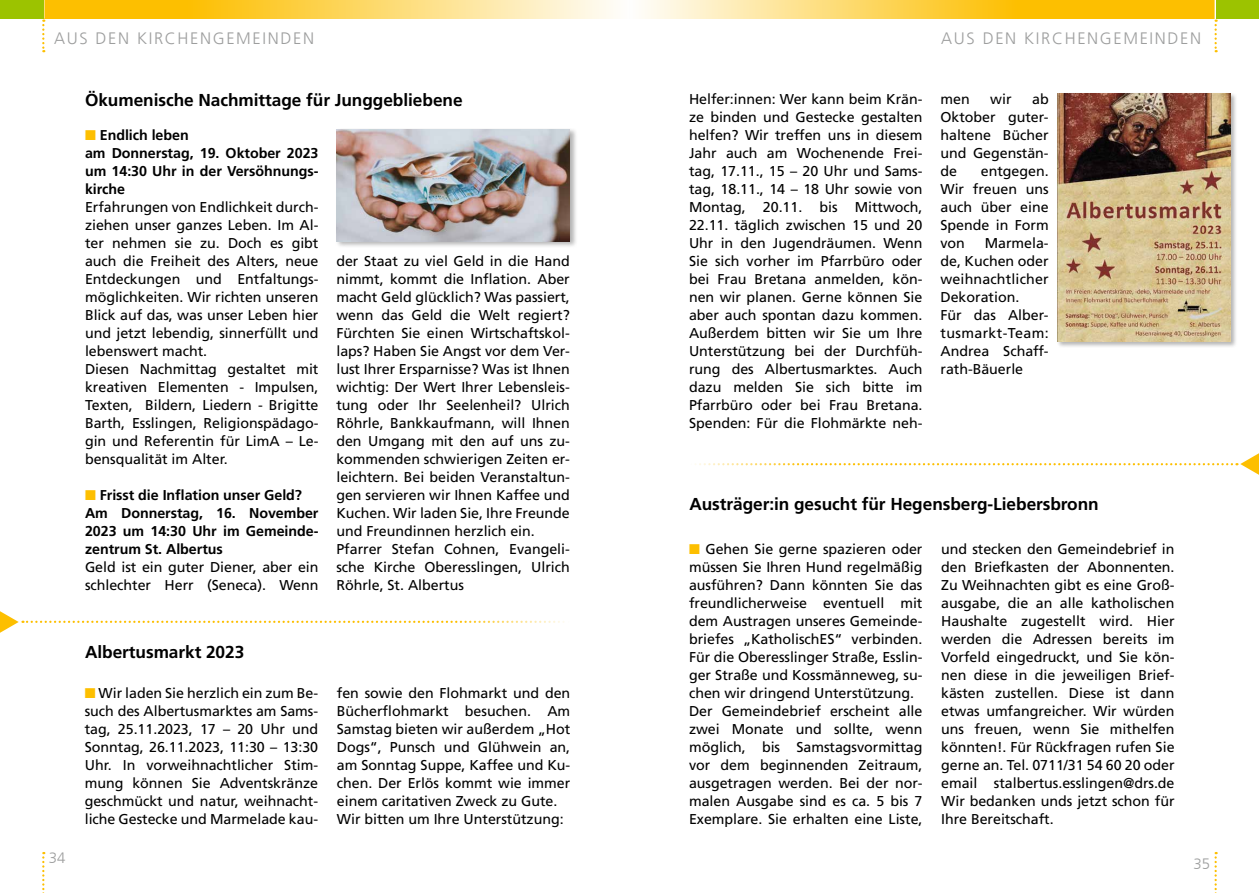
<style>
.page{position:relative;width:1259px;height:893px;background:#fff}
.page>*{position:absolute;margin:0;border:0;box-sizing:border-box;transform-origin:0 0}
.t1{font:700 17.25px "Frutiger LT Com";letter-spacing:-.005em;color:#000}
.t2{font:300 16.5px "Frutiger LT";letter-spacing:.1em;color:#9d9e9e}
.t3{font:300 15px "Frutiger LT";color:#9d9e9e}
.t4{font:14.25px/18px "Frutiger LT Com";letter-spacing:-.005em;color:#000}
.t5{font:700 14.25px/18px "Frutiger LT Com";letter-spacing:-.005em;color:#000}
.s1{color:#fdbf00}
</style>
<div class="page">
<svg style="left:44px;top:0;width:570px;height:18px;background:#fdd55b"></svg>
<svg style="left:644px;top:0;width:570px;height:18px;background:#fdd250"></svg>
<svg style="left:42px;top:0;width:2px;height:52px"></svg>
<svg style="left:1214px;top:0;width:2px;height:52px"></svg>
<svg style="left:42px;top:852px;width:2px;height:41px"></svg>
<svg style="left:1214px;top:852px;width:2px;height:41px"></svg>
<div style="left:0;top:0;width:43px;height:18px;background:#9cc300"></div>
<div style="left:1216px;top:0;width:43px;height:18px;background:#9cc300"></div>
<div style="left:335px;top:128px;width:242px;height:121px;background:#000;opacity:.3"></div>
<img style="left:336px;top:129px;width:234px;height:112px">
<div style="left:1055px;top:92px;width:182px;height:256px;background:#000;opacity:.3"></div>
<img style="left:1057px;top:94px;width:173px;height:247px">
<svg style="left:0;top:611px;width:564px;height:22px"></svg>
<svg style="left:695px;top:453px;width:564px;height:22px"></svg>
<p class="t2" style="left:54px;top:29px;width:261px">AUS DEN KIRCHENGEMEINDEN</p>
<p class="t1" style="left:85px;top:90px;width:379px">Ökumenische Nachmittage für Junggebliebene</p>
<p class="t5" style="left:85px;top:126px;width:235px"><span class="s1">■</span> Endlich leben<br>am Donnerstag, 19. Oktober 2023 um 14:30 Uhr in der Versöhnungs&shy;kirche</p>
<p class="t4" style="left:85px;top:198px;width:235px">Erfahrungen von Endlichkeit durch&shy;ziehen unser ganzes Leben. Im Al&shy;ter nehmen sie zu. Doch es gibt auch die Freiheit des Alters, neue<br>Entdeckungen und Entfaltungs&shy;möglichkeiten. Wir richten unseren<br>Blick auf das, was unser Leben hier und jetzt lebendig, sinnerfüllt und lebenswert macht.<br>Diesen Nachmittag gestaltet mit kreativen Elementen - Impulsen,<br>Texten, Bildern, Liedern - Brigitte<br>Barth, Esslingen, Religionspädago&shy;gin und Referentin für LimA – Le&shy;bensqualität im Alter.</p>
<p class="t5" style="left:85px;top:486px;width:235px"><span class="s1">■</span> Frisst die Inflation unser Geld?<br>Am Donnerstag, 16. November<br>2023 um 14:30 Uhr im Gemeinde&shy;zentrum St. Albertus</p>
<p class="t4" style="left:85px;top:558px;width:235px">Geld ist ein guter Diener, aber ein schlechter Herr (Seneca). Wenn</p>
<p class="t4" style="left:336px;top:252px;width:235px">der Staat zu viel Geld in die Hand nimmt, kommt die Inflation. Aber macht Geld glücklich? Was passiert, wenn das Geld die Welt regiert?<br>Fürchten Sie einen Wirtschaftskol&shy;laps? Haben Sie Angst vor dem Ver&shy;lust Ihrer Ersparnisse? Was ist Ihnen wichtig: Der Wert Ihrer Lebensleis&shy;tung oder Ihr Seelenheil? Ulrich Röhrle, Bankkaufmann, will Ihnen den Umgang mit den auf uns zu&shy;kommenden schwierigen Zeiten er&shy;leichtern. Bei beiden Veranstaltun&shy;gen servieren wir Ihnen Kaffee und Kuchen. Wir laden Sie, Ihre Freunde und Freundinnen herzlich ein.<br>Pfarrer Stefan Cohnen, Evangeli&shy;sche Kirche Oberesslingen, Ulrich Röhrle, St. Albertus</p>
<p class="t3" style="left:49px;top:849px;width:18px">34</p>
<p class="t1" style="left:85px;top:642px;width:161px">Albertusmarkt 2023</p>
<p class="t4" style="left:85px;top:684px;width:235px;text-align:justify"><span class="s1">■</span> Wir laden Sie herzlich ein zum Be&shy;such des Albertusmarktes am Sams&shy;tag, 25.11.2023, 17 – 20 Uhr und Sonntag, 26.11.2023, 11:30 – 13:30<br>Uhr. In vorweihnachtlicher Stim&shy;mung können Sie Adventskränze geschmückt und natur, weihnacht&shy;liche Gestecke und Marmelade kau-</p>
<p class="t4" style="left:337px;top:684px;width:235px">fen sowie den Flohmarkt und den<br>Bücherflohmarkt besuchen. Am<br>Samstag bieten wir außerdem „Hot<br>Dogs“, Punsch und Glühwein an, am Sonntag Suppe, Kaffee und Ku&shy;chen. Der Erlös kommt wie immer einem caritativen Zweck zu Gute.<br>Wir bitten um Ihre Unterstützung:</p>
<p class="t2" style="left:941px;top:29px;width:261px">AUS DEN KIRCHENGEMEINDEN</p>
<p class="t4" style="left:689px;top:90px;width:235px;text-align:justify">Helfer:innen: Wer kann beim Krän&shy;ze binden und Gestecke gestalten helfen? Wir treffen uns in diesem Jahr auch am Wochenende Frei&shy;tag, 17.11., 15 – 20 Uhr und Sams&shy;tag, 18.11., 14 – 18 Uhr sowie von Montag, 20.11. bis Mittwoch, 22.11. täglich zwischen 15 und 20<br>Uhr in den Jugendräumen. Wenn Sie sich vorher im Pfarrbüro oder bei Frau Bretana anmelden, kön&shy;nen wir planen. Gerne können Sie aber auch spontan dazu kommen.<br>Außerdem bitten wir Sie um Ihre Unterstützung bei der Durchfüh&shy;rung des Albertusmarktes. Auch dazu melden Sie sich bitte im Pfarrbüro oder bei Frau Bretana.<br>Spenden: Für die Flohmärkte neh-</p>
<p class="t4" style="left:940px;top:90px;width:31px">men</p>
<p class="t4" style="left:990px;top:90px;width:23px">wir</p>
<p class="t4" style="left:940px;top:90px;width:110px;text-align:justify;text-indent:92px">ab Oktober guter&shy;haltene Bücher und Gegenstän&shy;de</p>
<p class="t4" style="left:940px;top:162px;width:110px;text-align:justify;text-indent:40px">entgegen.<br>Wir freuen uns auch über eine Spende in Form von</p>
<p class="t4" style="left:940px;top:234px;width:110px;text-indent:44px">Marmela&shy;de, Kuchen oder weihnachtlicher<br>Dekoration.<br>Für das Alber&shy;tusmarkt-Team:<br>Andrea Schaff&shy;rath-Bäuerle</p>
<p class="t1" style="left:689px;top:494px;width:411px">Austräger:in gesucht für Hegensberg-Liebersbronn</p>
<p class="t4" style="left:689px;top:540px;width:235px"><span class="s1">■</span> Gehen Sie gerne spazieren oder müssen Sie Ihren Hund regelmäßig ausführen? Dann könnten Sie das freundlicherweise eventuell mit dem Austragen unseres Gemeinde&shy;briefes „KatholischES“ verbinden.<br>Für die Oberesslinger Straße, Esslin&shy;ger Straße und Kossmänneweg, su&shy;chen wir dringend Unterstützung.<br>Der Gemeindebrief erscheint alle zwei Monate und sollte, wenn möglich, bis Samstagsvormittag vor dem beginnenden Zeitraum, ausgetragen werden. Bei der nor&shy;malen Ausgabe sind es ca. 5 bis 7<br>Exemplare. Sie erhalten eine Liste,</p>
<p class="t4" style="left:941px;top:540px;width:235px;text-align:justify">und stecken den Gemeindebrief in den Briefkasten der Abonnenten.<br>Zu Weihnachten gibt es eine Groß&shy;ausgabe, die an alle katholischen Haushalte zugestellt wird. Hier werden die Adressen bereits im Vorfeld eingedruckt, und Sie kön&shy;nen diese in die jeweiligen Brief&shy;kästen zustellen. Diese ist dann etwas umfangreicher. Wir würden uns freuen, wenn Sie mithelfen könnten!. Für Rückfragen rufen Sie gerne an. Tel. 0711/31 54 60 20 oder email stalbertus.esslingen@drs.de Wir bedanken unds jetzt schon für Ihre Bereitschaft.</p>
<p class="t3" style="left:1193px;top:855px;width:18px">35</p>
</div>
